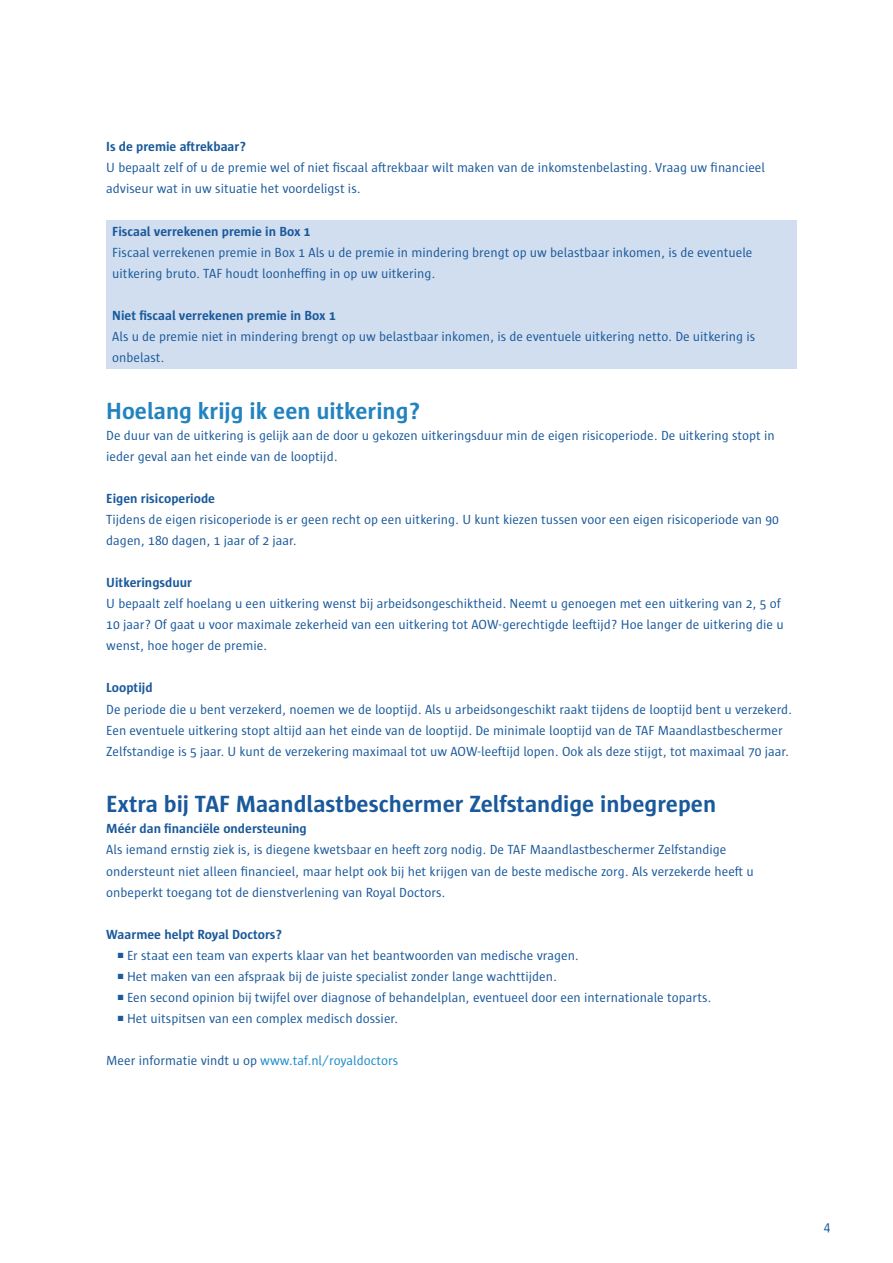
<style>
.page{position:relative;width:893px;height:1263px;background:#fff}
.page>*{position:absolute;margin:0;border:0;box-sizing:border-box;transform-origin:0 0}
.t1{font:700 24px "Sun";color:#1a599b}
.t2{font:700 24px "Sun";color:#2383c0}
.t3{font:13.5px/21px "Sun";color:#1a599b}
.t4{font:700 13.5px "Sun";color:#1a599b}
.t5{font:13.5px "Sun";color:#1d8bcb}
.s1{color:#1b5a9c}
.s2{color:#1a599b}
</style>
<div class="page">
<div style="left:106px;top:220px;width:691px;height:148px;background:#d1deef"></div>
<p class="t4" style="left:106px;top:139px;width:141px">Is de premie aftrekbaar?</p>
<p class="t3" style="left:106px;top:157px;width:660px">U bepaalt zelf of u de premie wel of niet fiscaal aftrekbaar wilt maken van de inkomstenbelasting. Vraag uw financieel adviseur wat in uw situatie het voordeligst is.</p>
<p class="t4" style="left:112px;top:224px;width:200px">Fiscaal verrekenen premie in Box 1</p>
<p class="t3" style="left:112px;top:242px;width:642px">Fiscaal verrekenen premie in Box 1 Als u de premie in mindering brengt op uw belastbaar inkomen, is de eventuele uitkering bruto. TAF houdt loonheffing in op uw uitkering.</p>
<p class="t4" style="left:112px;top:308px;width:225px">Niet fiscaal verrekenen premie in Box 1</p>
<p class="t3" style="left:112px;top:326px;width:644px">Als u de premie niet in mindering brengt op uw belastbaar inkomen, is de eventuele uitkering netto. De uitkering is onbelast.</p>
<h1 class="t2" style="left:106px;top:398px;width:316px">Hoelang krijg ik een uitkering?</h1>
<p class="t3" style="left:106px;top:425px;width:670px">De duur van de uitkering is gelijk aan de door u gekozen uitkeringsduur min de eigen risicoperiode. De uitkering stopt in ieder geval aan het einde van de looptijd.</p>
<p class="t4" style="left:106px;top:491px;width:110px">Eigen risicoperiode</p>
<p class="t3" style="left:106px;top:509px;width:674px">Tijdens de eigen risicoperiode is er geen recht op een uitkering. U kunt kiezen tussen voor een eigen risicoperiode van 90 dagen, 180 dagen, 1 jaar of 2 jaar.</p>
<p class="t4" style="left:106px;top:575px;width:87px">Uitkeringsduur</p>
<p class="t3" style="left:106px;top:593px;width:679px">U bepaalt zelf hoelang u een uitkering wenst bij arbeidsongeschiktheid. Neemt u genoegen met een uitkering van 2, 5 of<br>10 jaar? Of gaat u voor maximale zekerheid van een uitkering tot AOW-gerechtigde leeftijd? Hoe langer de uitkering die u wenst, hoe hoger de premie.</p>
<p class="t4" style="left:106px;top:680px;width:48px">Looptijd</p>
<p class="t3" style="left:106px;top:698px;width:687px">De periode die u bent verzekerd, noemen we de looptijd. Als u arbeidsongeschikt raakt tijdens de looptijd bent u verzekerd.<br>Een eventuele uitkering stopt altijd aan het einde van de looptijd. De minimale looptijd van de TAF Maandlastbeschermer<br>Zelfstandige is 5 jaar. U kunt de verzekering maximaal tot uw AOW-leeftijd lopen. Ook als deze stijgt, tot maximaal 70 jaar.</p>
<h1 class="t1" style="left:106px;top:791px;width:611px">Extra bij TAF Maandlastbeschermer Zelfstandige inbegrepen</h1>
<p class="t4" style="left:106px;top:821px;width:202px">Méér dan financiële ondersteuning</p>
<p class="t3" style="left:106px;top:839px;width:649px">Als iemand ernstig ziek is, is diegene kwetsbaar en heeft zorg nodig. De TAF Maandlastbeschermer Zelfstandige ondersteunt niet alleen financieel, maar helpt ook bij het krijgen van de beste medische zorg. Als verzekerde heeft u onbeperkt toegang tot de dienstverlening van Royal Doctors.</p>
<p class="t4" style="left:106px;top:926px;width:177px">Waarmee helpt Royal Doctors?</p>
<p class="t3" style="left:118px;top:944px;width:462px"><span class="s1">■</span> Er staat een team van experts klaar van het beantwoorden van medische vragen.</p>
<p class="t3" style="left:118px;top:965px;width:441px"><span class="s1">■</span> Het maken van een afspraak bij de juiste specialist zonder lange wachttijden.</p>
<p class="t3" style="left:118px;top:986px;width:595px"><span class="s1">■</span> Een second opinion bij twijfel over diagnose of behandelplan, eventueel door een internationale toparts.</p>
<p class="t3" style="left:118px;top:1007px;width:282px"><span class="s1">■</span> Het uitspitsen van een complex medisch dossier.</p>
<p class="t5" style="left:106px;top:1053px;width:293px"><span class="s2">Meer informatie vindt u op</span> www.taf.nl/royaldoctors</p>
<p class="t3" style="left:824px;top:1216px;width:8px">4</p>
</div>
